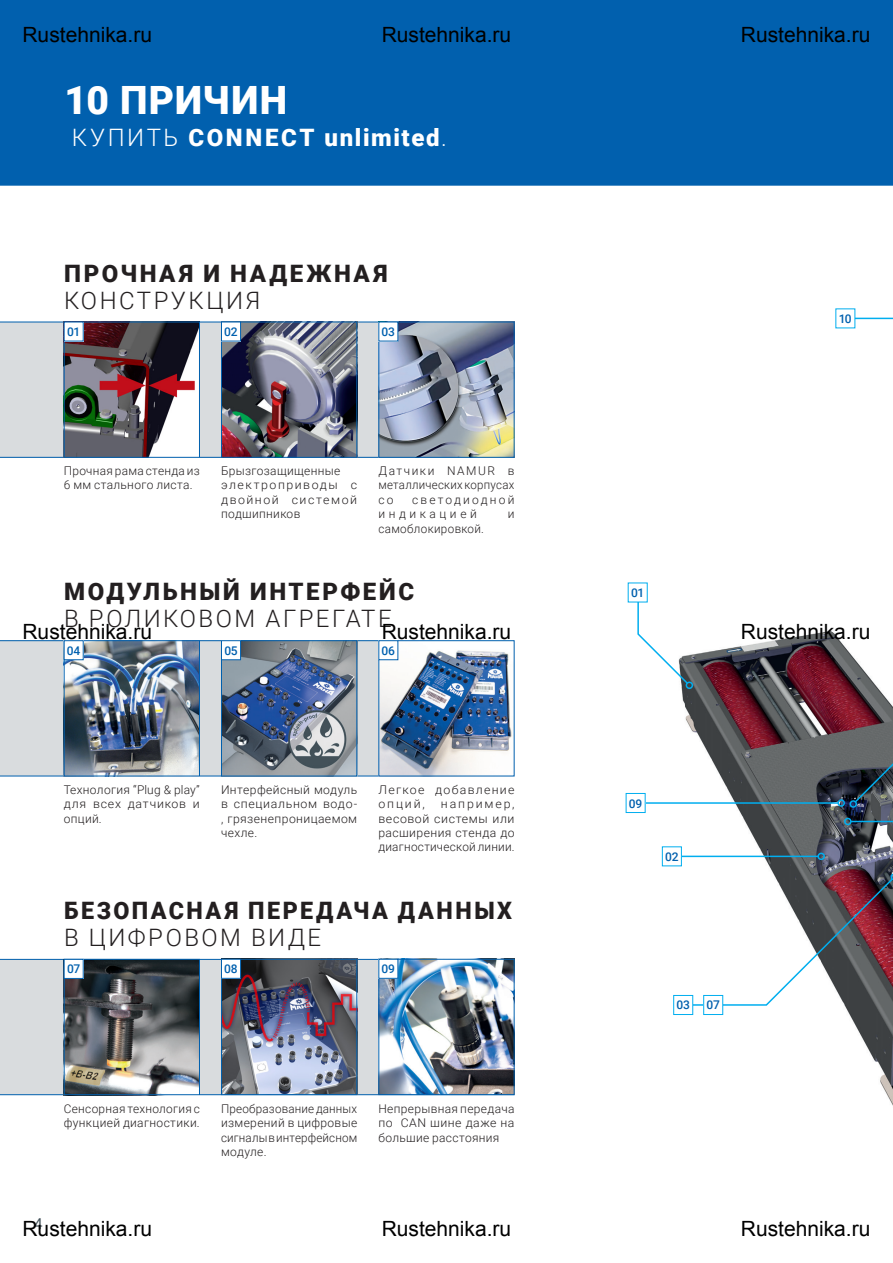
<style>
.page{position:relative;width:893px;height:1263px;background:#fff}
.page>*{position:absolute;margin:0;border:0;box-sizing:border-box;transform-origin:0 0}
.Titelseite___Subhead{font:900 39px "Roboto";letter-spacing:.03em;color:#fff}
.Headline___Roboto_Li{font:900 24px "Roboto";letter-spacing:.11em;color:#231f20}
.Headline___Roboto_Li-2{font:300 24px "Roboto";letter-spacing:.1em;color:#231f20}
.Headline___Roboto_Li-3{font:900 24px "Roboto";letter-spacing:.075em;color:#fff}
.t1{font:15px "Roboto";color:#425159}
.Bildtext___Roboto_Li{font:300 12px/14.4px "Roboto";letter-spacing:.03em;color:#231f20;text-align:justify}
.Bildtext___Roboto_Li-2{font:300 12px/14.4px "Roboto";letter-spacing:.105em;color:#231f20}
.Bildtext___Roboto_Li-3{font:500 12px "Roboto";letter-spacing:-.02em;color:#0160ae}
.Bildtext___Roboto_Li-4{font:300 12px/14.4px "Roboto";letter-spacing:.185em;color:#231f20}
.s1{font-weight:300}
</style>
<div class="page">
<div style="left:0;top:322px;width:378px;height:136px;background:#d9dcde"></div>
<div style="left:0;top:640px;width:378px;height:136px;background:#d9dcde"></div>
<div style="left:0;top:959px;width:378px;height:136px;background:#d9dcde"></div>
<div style="left:0;top:0;width:893px;height:186px;background:#0160ae"></div>
<img style="left:625px;top:582px;width:268px;height:655px">
<img style="left:848px;top:308px;width:45px;height:330px">
<img style="left:66px;top:324px;width:132px;height:132px">
<div style="left:64px;top:322px;width:136px;height:136px;border:1px solid #0160ae"></div>
<img style="left:223px;top:324px;width:132px;height:132px">
<div style="left:221px;top:322px;width:136px;height:136px;border:1px solid #0160ae"></div>
<img style="left:66px;top:642px;width:132px;height:132px">
<div style="left:64px;top:640px;width:136px;height:136px;border:1px solid #0160ae"></div>
<img style="left:223px;top:642px;width:132px;height:132px">
<div style="left:221px;top:640px;width:136px;height:136px;border:1px solid #0160ae"></div>
<img style="left:380px;top:642px;width:132px;height:132px">
<img style="left:66px;top:961px;width:132px;height:132px">
<div style="left:64px;top:959px;width:136px;height:136px;border:1px solid #0160ae"></div>
<img style="left:223px;top:961px;width:132px;height:132px">
<div style="left:221px;top:959px;width:136px;height:136px;border:1px solid #0160ae"></div>
<img style="left:380px;top:961px;width:132px;height:132px">
<div style="left:378px;top:959px;width:136px;height:136px;border:1px solid #0160ae"></div>
<img style="left:380px;top:324px;width:132px;height:132px">
<div style="left:378px;top:322px;width:136px;height:136px;border:1px solid #0160ae"></div>
<div style="left:64px;top:641px;width:19px;height:19px;background:#fff"></div>
<div style="left:64px;top:640px;width:20px;height:20px;border:1px solid #0160ae"></div>
<div style="left:221px;top:641px;width:20px;height:19px;background:#fff"></div>
<div style="left:221px;top:640px;width:20px;height:20px;border:1px solid #0160ae"></div>
<div style="left:379px;top:641px;width:19px;height:19px;background:#fff"></div>
<div style="left:378px;top:640px;width:20px;height:20px;border:1px solid #0160ae"></div>
<div style="left:64px;top:959px;width:19px;height:19px;background:#fff"></div>
<div style="left:64px;top:959px;width:20px;height:20px;border:1px solid #0160ae"></div>
<div style="left:221px;top:959px;width:20px;height:19px;background:#fff"></div>
<div style="left:221px;top:959px;width:20px;height:20px;border:1px solid #0160ae"></div>
<div style="left:379px;top:959px;width:19px;height:19px;background:#fff"></div>
<div style="left:378px;top:959px;width:20px;height:20px;border:1px solid #0160ae"></div>
<div style="left:64px;top:322px;width:19px;height:19px;background:#fff"></div>
<div style="left:221px;top:322px;width:20px;height:19px;background:#fff"></div>
<div style="left:221px;top:322px;width:20px;height:19px;border:1px solid #0160ae"></div>
<div style="left:379px;top:322px;width:19px;height:19px;background:#fff"></div>
<hr style="left:845px;top:318px;width:48px;height:1px;background:#00aeef">
<svg style="left:853px;top:598px;width:40px;height:206px"></svg>
<div style="left:849px;top:800px;width:8px;height:8px;border:2px solid #00aeef;border-radius:50%"></div>
<svg style="left:637px;top:589px;width:52px;height:96px"></svg>
<div style="left:686px;top:681px;width:7px;height:8px;border:2px solid #00aeef;border-radius:50%"></div>
<hr style="left:671px;top:856px;width:147px;height:1px;background:#00aeef">
<div style="left:817px;top:853px;width:8px;height:7px;border:2px solid #00aeef;border-radius:50%"></div>
<svg style="left:683px;top:873px;width:210px;height:133px"></svg>
<hr style="left:851px;top:821px;width:42px;height:1px;background:#00aeef">
<div style="left:844px;top:818px;width:8px;height:7px;border:2px solid #00aeef;border-radius:50%"></div>
<hr style="left:636px;top:802px;width:202px;height:2px;background:#00aeef">
<div style="left:837px;top:799px;width:8px;height:8px;border:2px solid #00aeef;border-radius:50%"></div>
<div style="left:674px;top:995px;width:19px;height:19px;background:#fff"></div>
<div style="left:673px;top:995px;width:20px;height:20px;border:1px solid #00aeef"></div>
<div style="left:704px;top:995px;width:19px;height:19px;background:#fff"></div>
<div style="left:703px;top:995px;width:20px;height:20px;border:1px solid #00aeef"></div>
<div style="left:626px;top:793px;width:19px;height:19px;background:#fff"></div>
<div style="left:626px;top:793px;width:19px;height:20px;border:1px solid #00aeef"></div>
<div style="left:836px;top:309px;width:19px;height:19px;background:#fff"></div>
<div style="left:628px;top:583px;width:19px;height:19px;background:#fff"></div>
<div style="left:662px;top:847px;width:19px;height:19px;background:#fff"></div>
<div style="left:662px;top:846px;width:20px;height:20px;border:1px solid #00aeef"></div>
<p class="Titelseite___Subhead" style="left:64px;top:73px;width:224px">10 ПРИЧИН</p>
<p class="Headline___Roboto_Li-3" style="left:72px;top:120px;width:377px"><span class="s1">КУПИТЬ</span> CONNECT unlimited<span class="s1">.</span></p>
<p class="Headline___Roboto_Li" style="left:64px;top:256px;width:325px">ПРОЧНАЯ И НАДЕЖНАЯ</p>
<p class="Headline___Roboto_Li-2" style="left:64px;top:283px;width:197px">КОНСТРУКЦИЯ</p>
<p class="Bildtext___Roboto_Li-3" style="left:67px;top:323px;width:15px">01</p>
<p class="Bildtext___Roboto_Li-3" style="left:224px;top:323px;width:15px">02</p>
<p class="Bildtext___Roboto_Li-3" style="left:382px;top:323px;width:15px">03</p>
<p class="Bildtext___Roboto_Li" style="left:64px;top:463px;width:138px">Прочная рама стенда из<br>6 мм стального листа.</p>
<p class="Bildtext___Roboto_Li-2" style="left:221px;top:463px;width:138px">Брызгозащищенные электроприводы с двойной системой подшипников</p>
<p class="Bildtext___Roboto_Li" style="left:378px;top:463px;width:138px">Датчики NAMUR в металлических корпусах со</p>
<p class="Bildtext___Roboto_Li-4" style="left:378px;top:492px;width:138px;text-indent:34px">светодиодной индикацией</p>
<p class="Bildtext___Roboto_Li" style="left:508px;top:506px;width:8px">и</p>
<p class="Bildtext___Roboto_Li" style="left:378px;top:521px;width:107px">самоблокировкой.</p>
<p class="Headline___Roboto_Li" style="left:64px;top:575px;width:351px">МОДУЛЬНЫЙ ИНТЕРФЕЙС</p>
<p class="Headline___Roboto_Li-2" style="left:64px;top:602px;width:329px">В РОЛИКОВОМ АГРЕГАТЕ</p>
<p class="Bildtext___Roboto_Li-3" style="left:67px;top:642px;width:15px">04</p>
<p class="Bildtext___Roboto_Li-3" style="left:224px;top:642px;width:15px">05</p>
<p class="Bildtext___Roboto_Li-3" style="left:382px;top:642px;width:15px">06</p>
<p class="Bildtext___Roboto_Li" style="left:64px;top:782px;width:138px">Технология “Plug &amp; play” для всех датчиков и опций.</p>
<p class="Bildtext___Roboto_Li" style="left:221px;top:782px;width:138px">Интерфейсный модуль в специальном водо-, грязенепроницаемом чехле.</p>
<p class="Bildtext___Roboto_Li-2" style="left:378px;top:782px;width:138px">Легкое добавление опций,</p>
<p class="Bildtext___Roboto_Li" style="left:378px;top:796px;width:138px;text-indent:63px">например, весовой системы или расширения стенда до диагностической линии.</p>
<p class="Headline___Roboto_Li" style="left:64px;top:894px;width:449px">БЕЗОПАСНАЯ ПЕРЕДАЧА ДАННЫХ</p>
<p class="Headline___Roboto_Li-2" style="left:64px;top:921px;width:258px">В ЦИФРОВОМ ВИДЕ</p>
<p class="Bildtext___Roboto_Li-3" style="left:67px;top:961px;width:15px">07</p>
<p class="Bildtext___Roboto_Li-3" style="left:224px;top:961px;width:15px">08</p>
<p class="Bildtext___Roboto_Li-3" style="left:382px;top:961px;width:15px">09</p>
<p class="Bildtext___Roboto_Li" style="left:64px;top:1101px;width:138px">Сенсорная технология с функцией диагностики.</p>
<p class="Bildtext___Roboto_Li" style="left:221px;top:1101px;width:138px">Преобразование данных измерений в цифровые сигналы в интерфейсном модуле.</p>
<p class="Bildtext___Roboto_Li" style="left:378px;top:1101px;width:138px">Непрерывная передача по CAN шине даже на большие расстояния</p>
<p class="t1" style="left:34px;top:1213px;width:10px">4</p>
<p class="Bildtext___Roboto_Li-3" style="left:631px;top:584px;width:15px">01</p>
<p class="Bildtext___Roboto_Li-3" style="left:629px;top:795px;width:15px">09</p>
<p class="Bildtext___Roboto_Li-3" style="left:665px;top:848px;width:15px">02</p>
<p class="Bildtext___Roboto_Li-3" style="left:676px;top:997px;width:15px">03</p>
<p class="Bildtext___Roboto_Li-3" style="left:707px;top:997px;width:15px">07</p>
<p class="Bildtext___Roboto_Li-3" style="left:839px;top:310px;width:14px">10</p>
</div>
